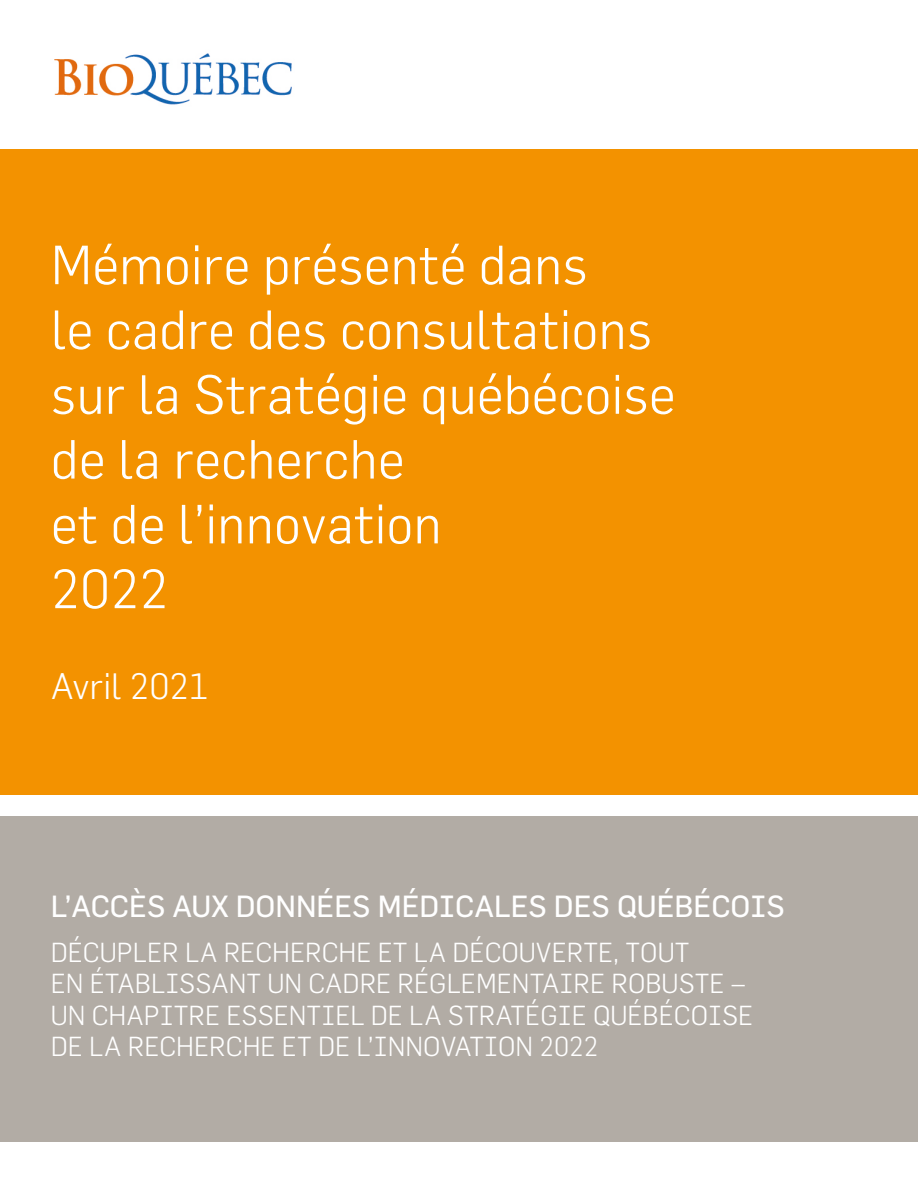
<style>
.page{position:relative;width:918px;height:1188px;background:#fff}
.page>*{position:absolute;margin:0;border:0;box-sizing:border-box;transform-origin:0 0}
.t1{font:300 54px/64.8px "Flama";color:#fff}
.t2{font:300 36px "Flama";color:#fff}
.t3{font:30px "Flama";color:#fff}
.t4{font:300 27px/31.5px "Flama";color:#fff}
</style>
<div class="page">
<div style="left:0;top:149px;width:918px;height:646px;background:#f39200"></div>
<div style="left:0;top:816px;width:918px;height:326px;background:#b2aca5"></div>
<img style="left:54px;top:53px;width:238px;height:52px">
<h1 class="t1" style="left:51px;top:231px;width:626px">Mémoire présenté dans<br>le cadre des consultations sur la Stratégie québécoise de la recherche<br>et de l’innovation<br>2022</h1>
<h2 class="t2" style="left:51px;top:664px;width:160px">Avril 2021</h2>
<p class="t3" style="left:51px;top:888px;width:735px">L’ACCÈS AUX DONNÉES MÉDICALES DES QUÉBÉCOIS</p>
<p class="t4" style="left:51px;top:936px;width:704px">DÉCUPLER LA RECHERCHE ET LA DÉCOUVERTE, TOUT<br>EN ÉTABLISSANT UN CADRE RÉGLEMENTAIRE ROBUSTE – UN CHAPITRE ESSENTIEL DE LA STRATÉGIE QUÉBÉCOISE DE LA RECHERCHE ET DE L’INNOVATION 2022</p>
</div>
